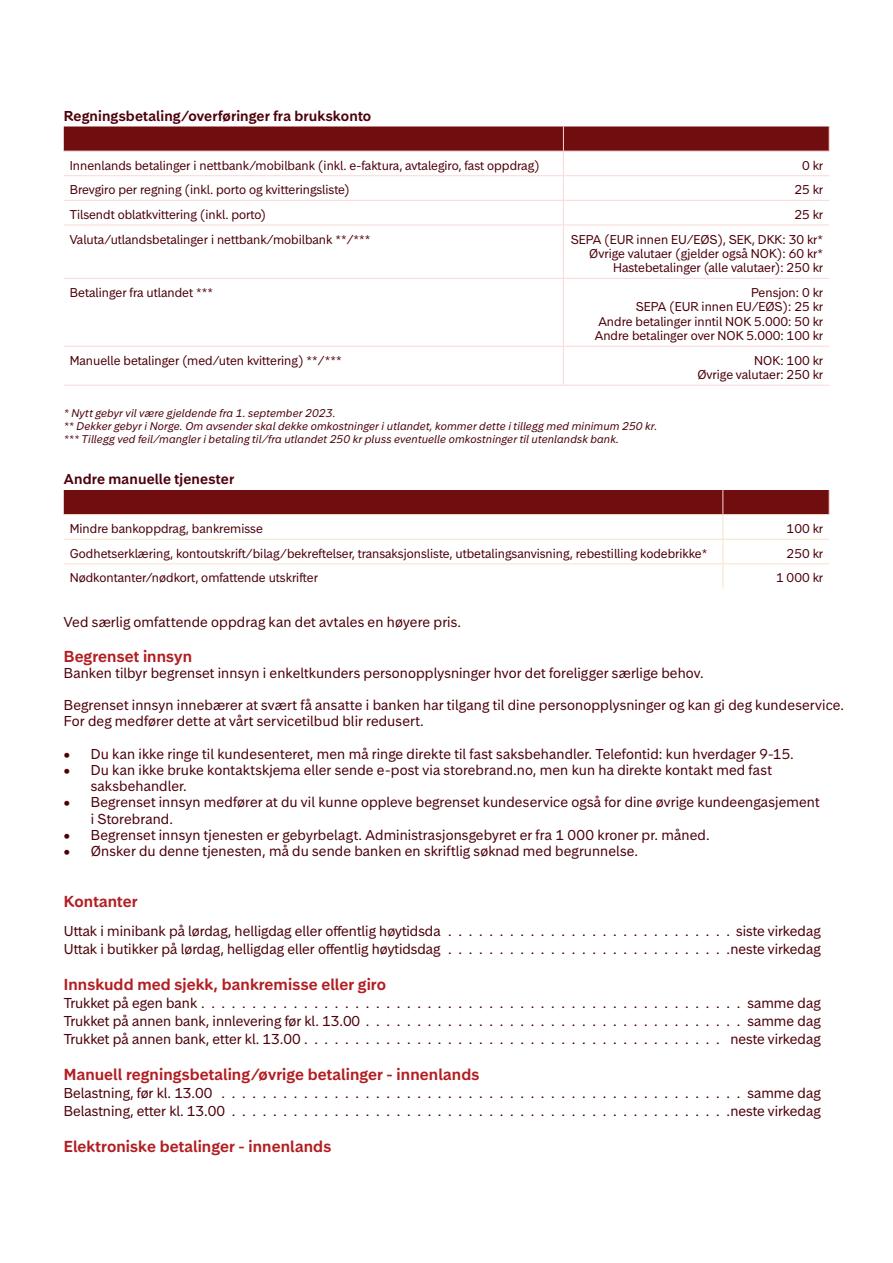
<style>
.page{position:relative;width:893px;height:1263px;background:#fff}
.page>*{position:absolute;margin:0;border:0;box-sizing:border-box;transform-origin:0 0}
.t1{font:600 15px "Storebrand Text";letter-spacing:.005em;color:#b21e22}
.t2{font:13.5px/16.2px "Storebrand Text";letter-spacing:.005em;color:#4d000a}
.t3{font:600 13.5px "Storebrand Text";letter-spacing:.01em;color:#4d000a}
.t4{font:12px/14.4px "Storebrand Text";color:#4d000a;text-align:right}
.t5{font:italic 10.5px/12.6px "Storebrand Text";letter-spacing:.01em;color:#4d000a}
</style>
<div class="page">
<hr style="left:64px;top:225px;width:499px;height:1px;background:#fbd7d7">
<hr style="left:563px;top:225px;width:266px;height:1px;background:#fbd7d7">
<hr style="left:563px;top:225px;width:1px;height:53px;background:#fbd7d7">
<hr style="left:64px;top:278px;width:499px;height:1px;background:#fbd7d7">
<hr style="left:563px;top:278px;width:266px;height:1px;background:#fbd7d7">
<hr style="left:563px;top:279px;width:1px;height:67px;background:#fbd7d7">
<hr style="left:64px;top:346px;width:499px;height:1px;background:#fbd7d7">
<hr style="left:563px;top:346px;width:266px;height:1px;background:#fbd7d7">
<hr style="left:563px;top:347px;width:1px;height:38px;background:#fbd7d7">
<hr style="left:64px;top:385px;width:499px;height:1px;background:#fbd7d7">
<hr style="left:563px;top:385px;width:266px;height:1px;background:#fbd7d7">
<svg style="left:64px;top:126px;width:766px;height:99px"></svg>
<svg style="left:64px;top:490px;width:766px;height:98px"></svg>
<p class="t3" style="left:64px;top:106px;width:309px">Regningsbetaling/overføringer fra brukskonto</p>
<p class="t4" style="left:70px;top:158px;width:472px">Innenlands betalinger i nettbank/mobilbank (inkl. e-faktura, avtalegiro, fast oppdrag)</p>
<p class="t4" style="left:802px;top:158px;width:23px">0 kr</p>
<p class="t4" style="left:70px;top:183px;width:282px">Brevgiro per regning (inkl. porto og kvitteringsliste)</p>
<p class="t4" style="left:794px;top:183px;width:30px">25 kr</p>
<p class="t4" style="left:70px;top:207px;width:198px">Tilsendt oblatkvittering (inkl. porto)</p>
<p class="t4" style="left:794px;top:207px;width:30px">25 kr</p>
<p class="t4" style="left:70px;top:232px;width:302px">Valuta/utlandsbetalinger i nettbank/mobilbank **/***</p>
<p class="t4" style="left:571px;top:232px;width:254px">SEPA (EUR innen EU/EØS), SEK, DKK: 30 kr*<br>Øvrige valutaer (gjelder også NOK): 60 kr*<br>Hastebetalinger (alle valutaer): 250 kr</p>
<p class="t4" style="left:70px;top:285px;width:145px">Betalinger fra utlandet ***</p>
<p class="t4" style="left:595px;top:285px;width:230px">Pensjon: 0 kr<br>SEPA (EUR innen EU/EØS): 25 kr<br>Andre betalinger inntil NOK 5.000: 50 kr<br>Andre betalinger over NOK 5.000: 100 kr</p>
<p class="t4" style="left:70px;top:353px;width:273px">Manuelle betalinger (med/uten kvittering) **/***</p>
<p class="t4" style="left:697px;top:353px;width:127px">NOK: 100 kr<br>Øvrige valutaer: 250 kr</p>
<p class="t5" style="left:64px;top:407px;width:595px">* Nytt gebyr vil være gjeldende fra 1. september 2023.<br>** Dekker gebyr i Norge. Om avsender skal dekke omkostninger i utlandet, kommer dette i tillegg med minimum 250 kr. *** Tillegg ved feil/mangler i betaling til/fra utlandet 250 kr pluss eventuelle omkostninger til utenlandsk bank.</p>
<p class="t3" style="left:64px;top:470px;width:172px">Andre manuelle tjenester</p>
<p class="t4" style="left:70px;top:521px;width:195px">Mindre bankoppdrag, bankremisse</p>
<p class="t4" style="left:787px;top:521px;width:38px">100 kr</p>
<p class="t4" style="left:70px;top:546px;width:639px">Godhetserklæring, kontoutskrift/bilag/bekreftelser, transaksjonsliste, utbetalingsanvisning, rebestilling kodebrikke*</p>
<p class="t4" style="left:787px;top:546px;width:38px">250 kr</p>
<p class="t4" style="left:70px;top:571px;width:250px">Nødkontanter/nødkort, omfattende utskrifter</p>
<p class="t4" style="left:776px;top:571px;width:49px">1 000 kr</p>
<p class="t2" style="left:64px;top:614px;width:397px">Ved særlig omfattende oppdrag kan det avtales en høyere pris.</p>
<p class="t1" style="left:64px;top:646px;width:130px">Begrenset innsyn</p>
<p class="t2" style="left:64px;top:665px;width:639px">Banken tilbyr begrenset innsyn i enkeltkunders personopplysninger hvor det foreligger særlige behov.</p>
<p class="t2" style="left:64px;top:697px;width:780px">Begrenset innsyn innebærer at svært få ansatte i banken har tilgang til dine personopplysninger og kan gi deg kundeservice.<br>For deg medfører dette at vårt servicetilbud blir redusert.</p>
<p class="t2" style="left:64px;top:746px;width:730px">• Du kan ikke ringe til kundesenteret, men må ringe direkte til fast saksbehandler. Telefontid: kun hverdager 9-15.</p>
<p class="t2" style="left:91px;top:762px;width:683px;text-indent:-27px">• Du kan ikke bruke kontaktskjema eller sende e-post via storebrand.no, men kun ha direkte kontakt med fast saksbehandler.</p>
<p class="t2" style="left:91px;top:794px;width:730px;text-indent:-27px">• Begrenset innsyn medfører at du vil kunne oppleve begrenset kundeservice også for dine øvrige kundeengasjement i Storebrand.</p>
<p class="t2" style="left:64px;top:827px;width:646px">• Begrenset innsyn tjenesten er gebyrbelagt. Administrasjonsgebyret er fra 1 000 kroner pr. måned.</p>
<p class="t2" style="left:64px;top:843px;width:574px">• Ønsker du denne tjenesten, må du sende banken en skriftlig søknad med begrunnelse.</p>
<p class="t1" style="left:64px;top:891px;width:75px">Kontanter</p>
<p class="t2" style="left:64px;top:923px;width:378px">Uttak i minibank på lørdag, helligdag eller offentlig høytidsda</p>
<p class="t2" style="left:736px;top:923px;width:86px">siste virkedag</p>
<p class="t2" style="left:64px;top:941px;width:378px">Uttak i butikker på lørdag, helligdag eller offentlig høytidsdag</p>
<p class="t2" style="left:730px;top:941px;width:92px">neste virkedag</p>
<p class="t1" style="left:64px;top:974px;width:324px">Innskudd med sjekk, bankremisse eller giro</p>
<p class="t2" style="left:64px;top:995px;width:135px">Trukket på egen bank</p>
<p class="t2" style="left:748px;top:995px;width:75px">samme dag</p>
<p class="t2" style="left:64px;top:1013px;width:298px">Trukket på annen bank, innlevering før kl. 13.00</p>
<p class="t2" style="left:64px;top:1012px;width:758px;line-height:18px;text-align:right">samme dag<br>Trukket på annen bank, etter kl. 13.00 . . . . . . . . . . . . . . . . . . . . . . . . . . . . . . . . . . . . . . . . . neste virkedag</p>
<p class="t1" style="left:64px;top:1064px;width:417px">Manuell regningsbetaling/øvrige betalinger - innenlands</p>
<p class="t2" style="left:64px;top:1085px;width:150px">Belastning, før kl. 13.00</p>
<p class="t2" style="left:748px;top:1085px;width:75px">samme dag</p>
<p class="t2" style="left:64px;top:1103px;width:163px">Belastning, etter kl. 13.00</p>
<p class="t2" style="left:730px;top:1103px;width:92px">neste virkedag</p>
<p class="t1" style="left:64px;top:1136px;width:269px">Elektroniske betalinger - innenlands</p>
</div>
